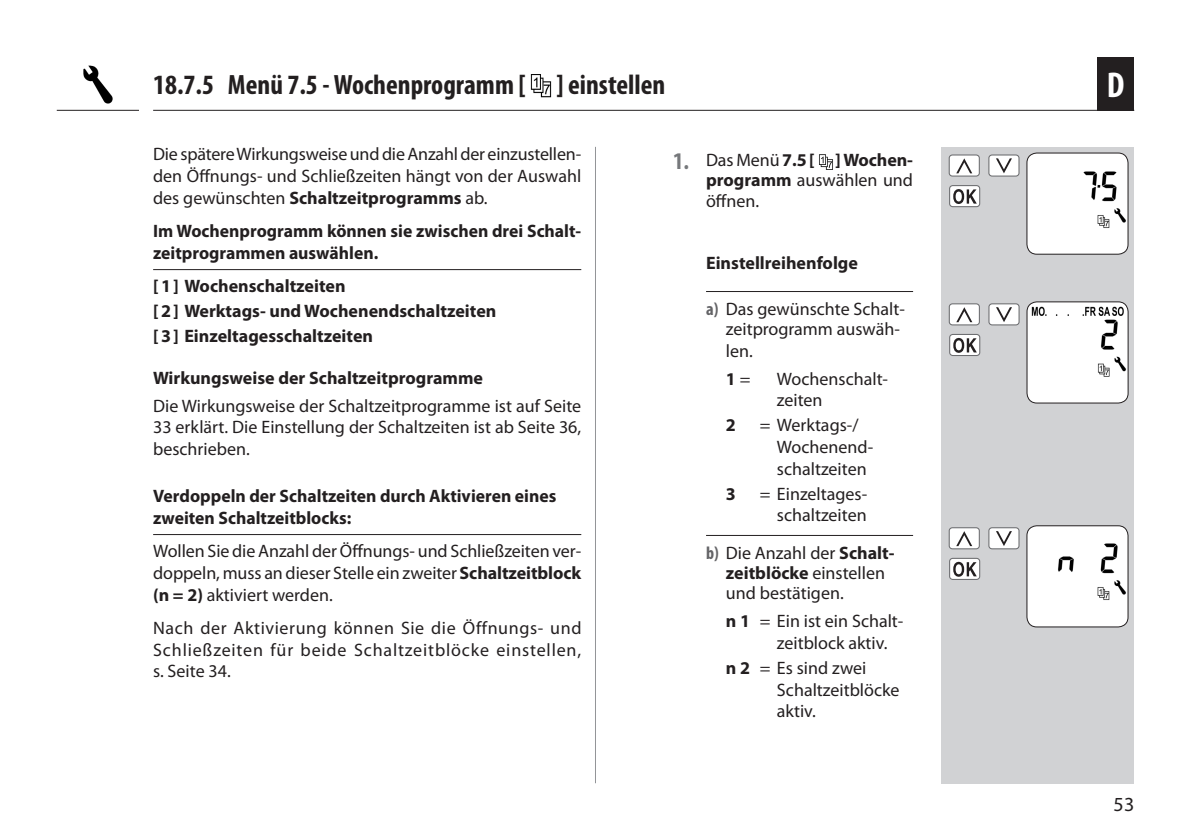
<style>
.page{position:relative;width:1191px;height:840px;background:#fff}
.page>*{position:absolute;margin:0;border:0;box-sizing:border-box;transform-origin:0 0}
.t1{font:700 condensed 36px "Myriad Pro";color:#fff}
.Titel_1_-_DE_3te_Ebe{font:700 condensed 28px "Myriad Pro";color:#231f20}
.t2{font:20px "Myriad Pro";color:#231f20}
.Fließtext_-_DE{font:18px/21.6px "Myriad Pro";color:#231f20;text-align:justify}
.Menü_-_Handlungsschr{font:18px/20.4px "Myriad Pro";color:#231f20}
.Fließtext_nach_Handl{font:18px/21.6px "Myriad Pro";color:#231f20}
.Überschrift_-_DE{font:700 18px/21.6px "Myriad Pro";color:#231f20}
.Fließtext_-_DE-2{font:700 18px "Myriad Pro";color:#231f20}
.Untertitel_-_DE{font:700 18px "Myriad Pro";color:#231f20}
.Fließtext_nach_Handl-2{font:700 18px "Myriad Pro";color:#231f20}
.s1{font-weight:700}
.s2{font-weight:700;font-stretch:condensed;font-size:24px;color:#76787b}
.s3{font-weight:700;font-stretch:condensed;color:#636366}
.s4{font-weight:400}
</style>
<div class="page">
<hr style="left:153px;top:110px;width:981px;height:1px;background:#231f20">
<hr style="left:57px;top:110px;width:82px;height:1px;background:#231f20">
<hr style="left:595px;top:147px;width:1px;height:635px;background:#939598">
<div style="left:941px;top:147px;width:193px;height:635px;background:#d1d2d4"></div>
<div style="left:1097px;top:57px;width:37px;height:54px;background:#231f20"></div>
<img style="left:83px;top:66px;width:30px;height:37px">
<img style="left:530px;top:74px;width:22px;height:23px">
<hr style="left:153px;top:269px;width:428px;height:1px;background:#231f20">
<hr style="left:153px;top:533px;width:428px;height:1px;background:#231f20">
<img style="left:819px;top:154px;width:14px;height:16px">
<hr style="left:706px;top:291px;width:207px;height:1px;background:#231f20">
<hr style="left:706px;top:534px;width:207px;height:1px;background:#231f20">
<img style="left:1027px;top:153px;width:101px;height:101px">
<div style="left:1026px;top:152px;width:102px;height:102px;border:1px solid #231f20;border-radius:10px"></div>
<div style="left:949px;top:155px;width:30px;height:21px;background:#fff;border-radius:3px"></div>
<div style="left:948px;top:154px;width:31px;height:22px;border:1px solid #6c6d70;border-radius:3px"></div>
<svg style="left:956px;top:158px;width:16px;height:15px"></svg>
<div style="left:989px;top:155px;width:30px;height:21px;background:#fff;border-radius:3px"></div>
<div style="left:988px;top:154px;width:31px;height:22px;border:1px solid #6c6d70;border-radius:3px"></div>
<svg style="left:996px;top:158px;width:16px;height:15px"></svg>
<div style="left:949px;top:185px;width:30px;height:21px;background:#fff;border-radius:3px"></div>
<div style="left:949px;top:185px;width:31px;height:22px;border:1px solid #6c6d70;border-radius:3px"></div>
<svg style="left:953px;top:189px;width:23px;height:15px"></svg>
<img style="left:1027px;top:302px;width:101px;height:101px">
<div style="left:1026px;top:301px;width:102px;height:102px;border:1px solid #231f20;border-radius:10px"></div>
<div style="left:949px;top:304px;width:30px;height:21px;background:#fff;border-radius:3px"></div>
<div style="left:948px;top:303px;width:32px;height:22px;border:1px solid #6c6d70;border-radius:3px"></div>
<svg style="left:956px;top:307px;width:16px;height:15px"></svg>
<div style="left:989px;top:304px;width:30px;height:21px;background:#fff;border-radius:3px"></div>
<div style="left:988px;top:303px;width:31px;height:22px;border:1px solid #6c6d70;border-radius:3px"></div>
<svg style="left:996px;top:307px;width:16px;height:15px"></svg>
<div style="left:949px;top:334px;width:30px;height:21px;background:#fff;border-radius:3px"></div>
<div style="left:949px;top:334px;width:31px;height:22px;border:1px solid #6c6d70;border-radius:3px"></div>
<svg style="left:953px;top:338px;width:23px;height:14px"></svg>
<img style="left:1027px;top:525px;width:101px;height:101px">
<div style="left:1026px;top:525px;width:102px;height:102px;border:1px solid #231f20;border-radius:10px"></div>
<div style="left:949px;top:527px;width:30px;height:21px;background:#fff;border-radius:3px"></div>
<div style="left:948px;top:527px;width:31px;height:22px;border:1px solid #6c6d70;border-radius:3px"></div>
<svg style="left:956px;top:531px;width:16px;height:15px"></svg>
<div style="left:989px;top:527px;width:30px;height:21px;background:#fff;border-radius:3px"></div>
<div style="left:988px;top:527px;width:31px;height:22px;border:1px solid #6c6d70;border-radius:3px"></div>
<svg style="left:996px;top:531px;width:16px;height:15px"></svg>
<div style="left:949px;top:558px;width:30px;height:21px;background:#fff;border-radius:3px"></div>
<div style="left:949px;top:557px;width:31px;height:22px;border:1px solid #6c6d70;border-radius:3px"></div>
<svg style="left:953px;top:561px;width:23px;height:15px"></svg>
<p class="Titel_1_-_DE_3te_Ebe" style="left:153px;top:67px;width:514px">18.7.5 Menü 7.5 - Wochenprogramm [ ] einstellen</p>
<h1 class="t1" style="left:1107px;top:63px;width:19px">D</h1>
<p class="Fließtext_-_DE" style="left:153px;top:143px;width:429px">Die spätere Wirkungsweise und die Anzahl der einzustellen&shy;den Öffnungs- und Schließzeiten hängt von der Auswahl des gewünschten <span class="s1">Schaltzeitprogramms</span> ab.</p>
<p class="Überschrift_-_DE" style="left:153px;top:219px;width:429px">Im Wochenprogramm können sie zwischen drei Schalt&shy;zeitprogrammen auswählen.</p>
<p class="Fließtext_-_DE-2" style="left:153px;top:274px;width:194px">[1] Wochenschaltzeiten</p>
<p class="Fließtext_-_DE-2" style="left:153px;top:299px;width:345px">[2] Werktags- und Wochenendschaltzeiten</p>
<p class="Fließtext_-_DE-2" style="left:153px;top:324px;width:221px">[3] Einzeltagesschaltzeiten</p>
<p class="Untertitel_-_DE" style="left:153px;top:366px;width:331px">Wirkungsweise der Schaltzeitprogramme</p>
<p class="Fließtext_-_DE" style="left:153px;top:394px;width:429px">Die Wirkungsweise der Schaltzeitprogramme ist auf Seite 33 erklärt. Die Einstellung der Schaltzeiten ist ab Seite 36, beschrieben.</p>
<p class="Überschrift_-_DE" style="left:153px;top:484px;width:405px">Verdoppeln der Schaltzeiten durch Aktivieren eines zweiten Schaltzeitblocks:</p>
<p class="Fließtext_-_DE" style="left:153px;top:540px;width:429px">Wollen Sie die Anzahl der Öffnungs- und Schließzeiten ver&shy;doppeln, muss an dieser Stelle ein zweiter <span class="s1">Schaltzeitblock (n = 2)</span> aktiviert werden.</p>
<p class="Fließtext_-_DE" style="left:153px;top:616px;width:430px">Nach der Aktivierung können Sie die Öffnungs- und Schließzeiten für beide Schaltzeitblöcke einstellen, s. Seite 34.</p>
<p class="Menü_-_Handlungsschr" style="left:706px;top:149px;width:208px;text-align:justify;text-indent:-33px"><span class="s2">1.</span> Das Menü <span class="s1">7.5 [ ] Wochen&shy;programm</span> auswählen und öffnen.</p>
<p class="Untertitel_-_DE" style="left:706px;top:250px;width:153px">Einstellreihenfolge</p>
<p class="Menü_-_Handlungsschr" style="left:726px;top:298px;width:180px;line-height:21px;text-indent:-20px"><span class="s3">a)</span> Das gewünschte Schalt&shy;zeitprogramm auswäh&shy;len.</p>
<p class="Fließtext_nach_Handl-2" style="left:726px;top:366px;width:26px">1 <span class="s4">=</span></p>
<p class="Fließtext_nach_Handl" style="left:777px;top:367px;width:113px">Wochenschalt&shy;zeiten</p>
<p class="Fließtext_nach_Handl-2" style="left:726px;top:413px;width:11px">2</p>
<p class="Fließtext_nach_Handl" style="left:777px;top:414px;width:98px;text-indent:-17px">= Werktags-/<br>Wochenend&shy;schaltzeiten</p>
<p class="Fließtext_nach_Handl-2" style="left:726px;top:481px;width:11px">3</p>
<p class="Fließtext_nach_Handl" style="left:760px;top:482px;width:109px;text-align:right">= Einzeltages&shy;schaltzeiten</p>
<p class="Menü_-_Handlungsschr" style="left:726px;top:542px;width:170px;text-indent:-20px"><span class="s3">b)</span> Die Anzahl der <span class="s1">Schalt&shy;zeitblöcke</span> einstellen und bestätigen.</p>
<p class="Fließtext_nach_Handl" style="left:777px;top:610px;width:128px;text-indent:-51px"><span class="s1">n 1</span> = Ein ist ein Schalt&shy;zeitblock aktiv.</p>
<p class="Fließtext_nach_Handl" style="left:777px;top:656px;width:124px;text-indent:-51px"><span class="s1">n 2</span> = Es sind zwei<br>Schaltzeitblöcke aktiv.</p>
<p class="t2" style="left:1113px;top:791px;width:22px">53</p>
</div>
